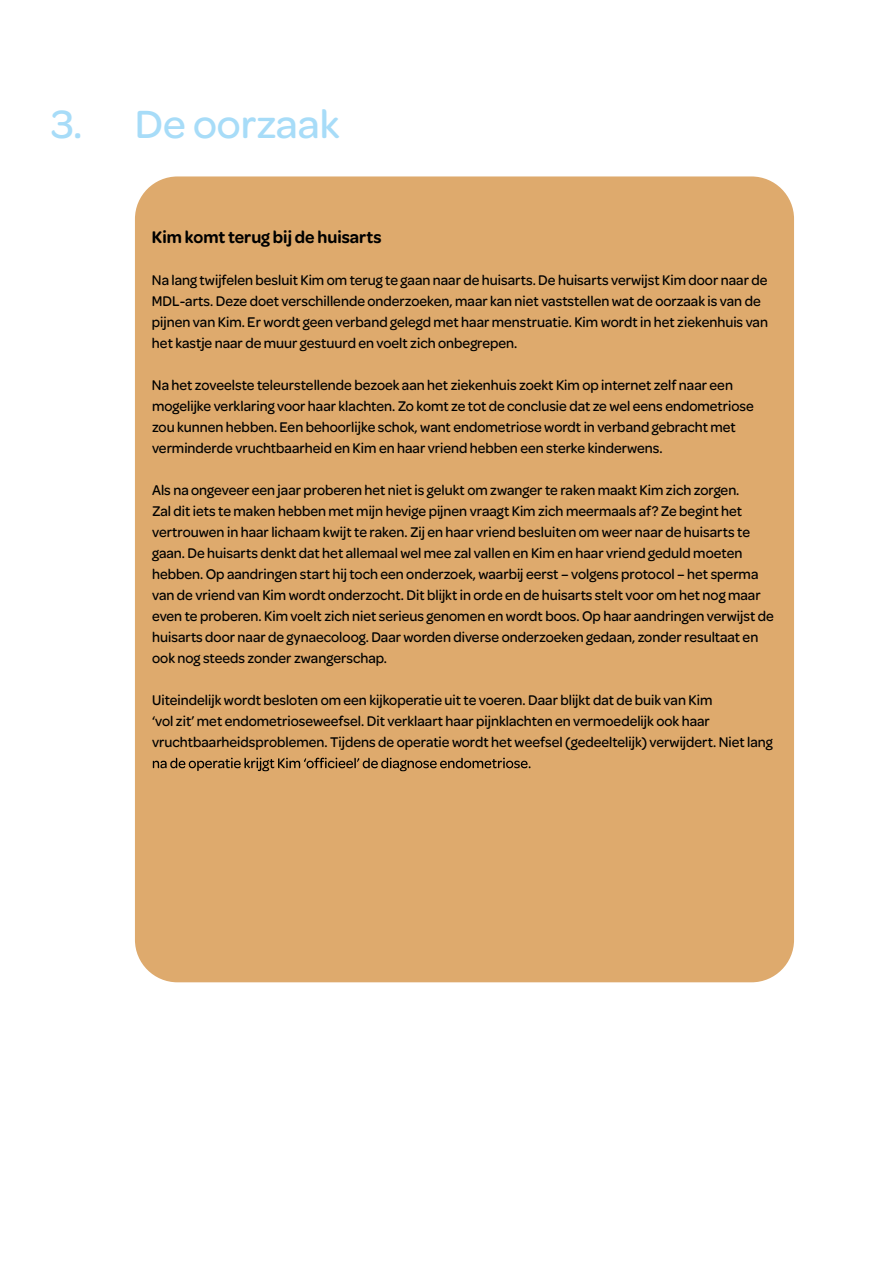
<style>
.page{position:relative;width:893px;height:1263px;background:#fff}
.page>*{position:absolute;margin:0;border:0;box-sizing:border-box;transform-origin:0 0}
.t1{font:500 42px "Omnes";color:#a7dcf8}
.t2{font:600 18px "Omnes";color:#000;scale:.95 1}
.t3{font:500 15px/21px "Omnes";color:#000;scale:.95 1}
</style>
<div class="page">
<div style="left:135px;top:176px;width:659px;height:806px;background:#deaa6d;border-radius:43px"></div>
<svg style="left:153px;top:758px;width:377px;height:13px"></svg>
<h1 class="t1" style="left:51px;top:100px;width:290px">3. De oorzaak</h1>
<p class="t2" style="left:152px;top:227px;width:243px">Kim komt terug bij de huisarts</p>
<p class="t3" style="left:152px;top:270px;width:650px">Na lang twijfelen besluit Kim om terug te gaan naar de huisarts. De huisarts verwijst Kim door naar de MDL-arts. Deze doet verschillende onderzoeken, maar kan niet vaststellen wat de oorzaak is van de pijnen van Kim. Er wordt geen verband gelegd met haar menstruatie. Kim wordt in het ziekenhuis van het kastje naar de muur gestuurd en voelt zich onbegrepen.</p>
<p class="t3" style="left:152px;top:375px;width:635px">Na het zoveelste teleurstellende bezoek aan het ziekenhuis zoekt Kim op internet zelf naar een mogelijke verklaring voor haar klachten. Zo komt ze tot de conclusie dat ze wel eens endometriose zou kunnen hebben. Een behoorlijke schok, want endometriose wordt in verband gebracht met verminderde vruchtbaarheid en Kim en haar vriend hebben een sterke kinderwens.</p>
<p class="t3" style="left:152px;top:480px;width:656px">Als na ongeveer een jaar proberen het niet is gelukt om zwanger te raken maakt Kim zich zorgen.<br>Zal dit iets te maken hebben met mijn hevige pijnen vraagt Kim zich meermaals af? Ze begint het vertrouwen in haar lichaam kwijt te raken. Zij en haar vriend besluiten om weer naar de huisarts te gaan. De huisarts denkt dat het allemaal wel mee zal vallen en Kim en haar vriend geduld moeten hebben. Op aandringen start hij toch een onderzoek, waarbij eerst – volgens protocol – het sperma van de vriend van Kim wordt onderzocht. Dit blijkt in orde en de huisarts stelt voor om het nog maar even te proberen. Kim voelt zich niet serieus genomen en wordt boos. Op haar aandringen verwijst de huisarts door naar de gynaecoloog. Daar worden diverse onderzoeken gedaan, zonder resultaat en ook nog steeds zonder zwangerschap.</p>
<p class="t3" style="left:152px;top:690px;width:655px">Uiteindelijk wordt besloten om een kijkoperatie uit te voeren. Daar blijkt dat de buik van Kim<br>‘vol zit’ met endometrioseweefsel. Dit verklaart haar pijnklachten en vermoedelijk ook haar vruchtbaarheidsproblemen. Tijdens de operatie wordt het weefsel (gedeeltelijk) verwijdert. Niet lang</p>
</div>
